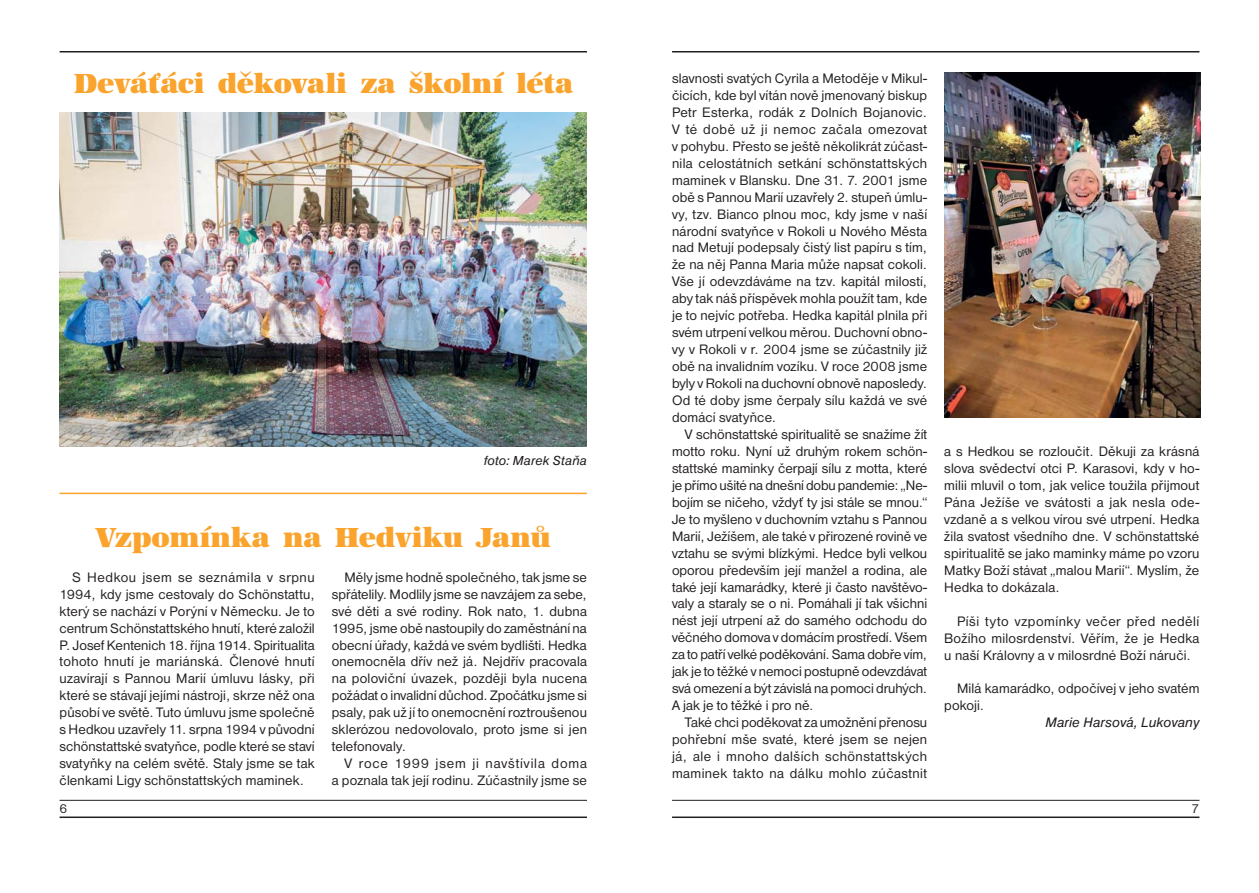
<style>
.page{position:relative;width:1259px;height:893px;background:#fff}
.page>*{position:absolute;margin:0;border:0;box-sizing:border-box;transform-origin:0 0}
.t1{font:28.5px "URW Antiqua Alt TEE Supe";letter-spacing:-.005em;color:#faa42e}
.t2{font:14.25px/17px "Nimbus San DEE";letter-spacing:.015em;color:#231f20;text-align:justify}
.t3{font:italic 14.25px "Nimbus San DEE";letter-spacing:.005em;color:#231f20}
.t4{font:italic 13.5px "Nimbus San DEE";letter-spacing:.01em;color:#231f20}
.t5{font:13.5px "Nimbus San DEE";color:#231f20}
</style>
<div class="page">
<hr style="left:60px;top:51px;width:527px;height:1px;background:#231f20">
<hr style="left:672px;top:51px;width:527px;height:1px;background:#231f20">
<hr style="left:672px;top:816px;width:527px;height:2px;background:#231f20">
<hr style="left:60px;top:816px;width:527px;height:2px;background:#231f20">
<hr style="left:672px;top:800px;width:527px;height:1px;background:#231f20">
<hr style="left:60px;top:800px;width:527px;height:1px;background:#231f20">
<hr style="left:59px;top:493px;width:528px;height:1px;background:#faa42e">
<img style="left:60px;top:113px;width:527px;height:333px">
<img style="left:944px;top:72px;width:256px;height:345px">
<h1 class="t1" style="left:74px;top:73px;width:501px">Deváťáci děkovali za školní léta</h1>
<p class="t4" style="left:484px;top:455px;width:105px">foto: Marek Staňa</p>
<h1 class="t1" style="left:96px;top:527px;width:456px">Vzpomínka na Hedviku Janů</h1>
<p class="t2" style="left:60px;top:570px;width:257px;text-indent:13px">S Hedkou jsem se seznámila v srpnu 1994, kdy jsme cestovaly do Schönstattu, který se nachází v Porýní v Německu. Je to centrum Schönstattského hnutí, které založil P. Josef Kentenich 18. října 1914. Spiritualita tohoto hnutí je mariánská. Členové hnutí uzavírají s Pannou Marií úmluvu lásky, při které se stávají jejími nástroji, skrze něž ona působí ve světě. Tuto úmluvu jsme společně s Hedkou uzavřely 11. srpna 1994 v původní schönstattské svatyňce, podle které se staví svatyňky na celém světě. Staly jsme se tak členkami Ligy schönstattských maminek.</p>
<p class="t2" style="left:332px;top:570px;width:257px;text-indent:13px">Měly jsme hodně společného, tak jsme se spřátelily. Modlily jsme se navzájem za sebe, své děti a své rodiny. Rok nato, 1. dubna 1995, jsme obě nastoupily do zaměstnání na obecní úřady, každá ve svém bydlišti. Hedka onemocněla dřív než já. Nejdřív pracovala na poloviční úvazek, později byla nucena požádat o invalidní důchod. Zpočátku jsme si psaly, pak už jí to onemocnění roztroušenou sklerózou nedovolovalo, proto jsme si jen telefonovaly.</p>
<p class="t2" style="left:332px;top:756px;width:257px;text-align:right">V roce 1999 jsem ji navštívila doma<br>a poznala tak její rodinu. Zúčastnily jsme se</p>
<p class="t2" style="left:672px;top:71px;width:257px">slavnosti svatých Cyrila a Metoděje v Mikul&shy;čicích, kde byl vítán nově jmenovaný biskup Petr Esterka, rodák z Dolních Bojanovic.<br>V té době už ji nemoc začala omezovat v pohybu. Přesto se ještě několikrát zúčast&shy;nila celostátních setkání schönstattských maminek v Blansku. Dne 31. 7. 2001 jsme obě s Pannou Marií uzavřely 2. stupeň úmlu&shy;vy, tzv. Bianco plnou moc, kdy jsme v naší národní svatyňce v Rokoli u Nového Města nad Metují podepsaly čistý list papíru s tím, že na něj Panna Maria může napsat cokoli.<br>Vše jí odevzdáváme na tzv. kapitál milostí, aby tak náš příspěvek mohla použít tam, kde je to nejvíc potřeba. Hedka kapitál plnila při svém utrpení velkou měrou. Duchovní obno&shy;vy v Rokoli v r. 2004 jsme se zúčastnily již obě na invalidním vozíku. V roce 2008 jsme byly v Rokoli na duchovní obnově naposledy.<br>Od té doby jsme čerpaly sílu každá ve své domácí svatyňce.</p>
<p class="t2" style="left:672px;top:427px;width:257px;text-indent:13px">V schönstattské spiritualitě se snažíme žít motto roku. Nyní už druhým rokem schön&shy;stattské maminky čerpají sílu z motta, které je přímo ušité na dnešní dobu pandemie: „Ne&shy;bojím se ničeho, vždyť ty jsi stále se mnou.“ Je to myšleno v duchovním vztahu s Pannou Marií, Ježíšem, ale také v přirozené rovině ve vztahu se svými blízkými. Hedce byli velkou oporou především její manžel a rodina, ale také její kamarádky, které ji často navštěvo&shy;valy a staraly se o ni. Pomáhali jí tak všichni nést její utrpení až do samého odchodu do věčného domova v domácím prostředí. Všem za to patří velké poděkování. Sama dobře vím, jak je to těžké v nemoci postupně odevzdávat svá omezení a být závislá na pomoci druhých.<br>A jak je to těžké i pro ně.</p>
<p class="t2" style="left:672px;top:715px;width:257px;text-indent:13px">Také chci poděkovat za umožnění přenosu pohřební mše svaté, které jsem se nejen já, ale i mnoho dalších schönstattských maminek takto na dálku mohlo zúčastnit</p>
<p class="t2" style="left:944px;top:444px;width:257px">a s Hedkou se rozloučit. Děkuji za krásná slova svědectví otci P. Karasovi, kdy v ho&shy;milii mluvil o tom, jak velice toužila přijmout Pána Ježíše ve svátosti a jak nesla ode&shy;vzdaně a s velkou vírou své utrpení. Hedka žila svatost všedního dne. V schönstattské spiritualitě se jako maminky máme po vzoru Matky Boží stávat „malou Marií“. Myslím, že Hedka to dokázala.</p>
<p class="t2" style="left:944px;top:614px;width:257px;text-indent:13px">Píši tyto vzpomínky večer před nedělí Božího milosrdenství. Věřím, že je Hedka u naší Královny a v milosrdné Boží náruči.</p>
<p class="t2" style="left:944px;top:681px;width:257px;text-indent:13px">Milá kamarádko, odpočívej v jeho svatém pokoji.</p>
<p class="t3" style="left:1045px;top:717px;width:155px">Marie Harsová, Lukovany</p>
<p class="t5" style="left:60px;top:803px;width:9px">6</p>
<p class="t5" style="left:1191px;top:803px;width:9px">7</p>
</div>
